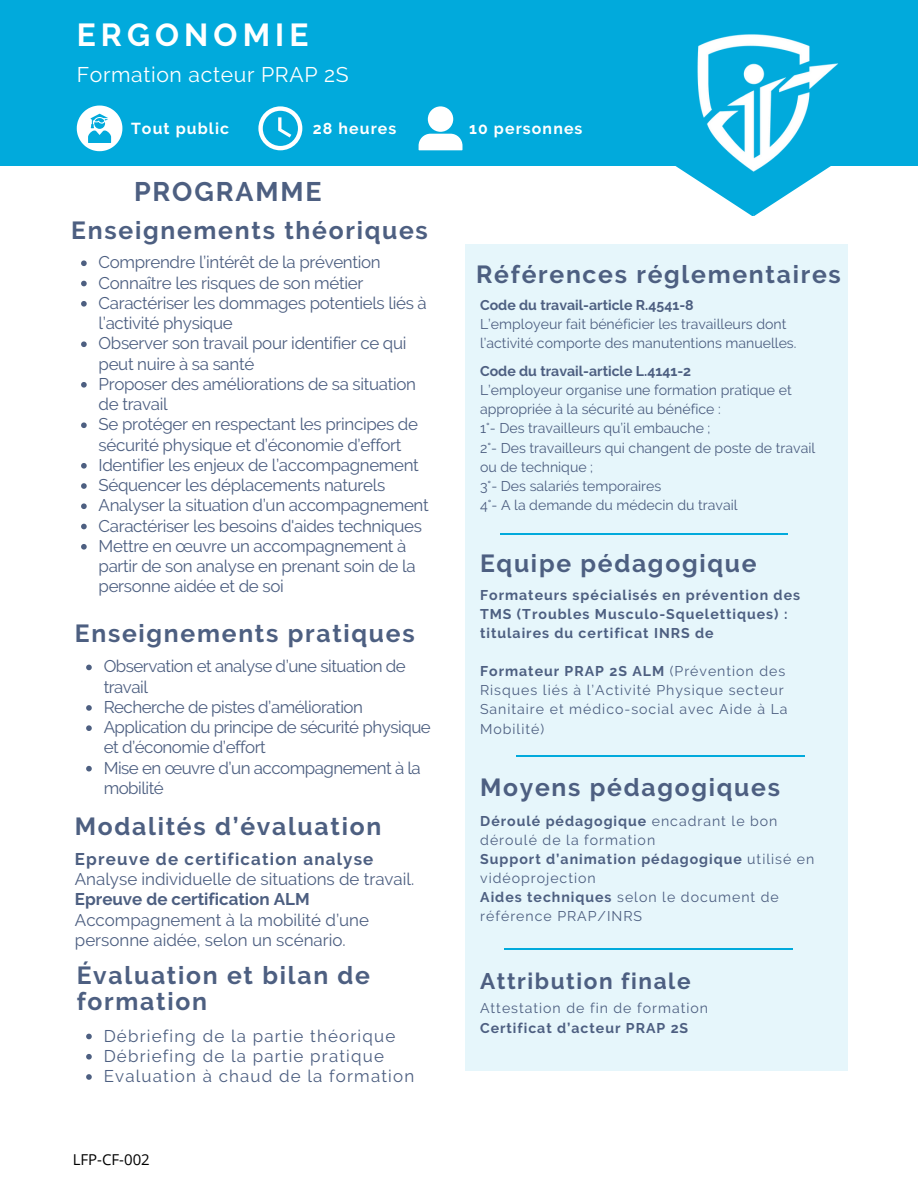
<style>
.page{position:relative;width:918px;height:1188px;background:#fff}
.page>*{position:absolute;margin:0;border:0;box-sizing:border-box;transform-origin:0 0}
.t1{font:700 31.8px "Raleway";letter-spacing:.16em;color:#fff}
.t2{font:700 26.85px "Raleway";letter-spacing:.07em;color:#4d5f81}
.t3{font:700 24.75px/25.8px "Raleway";letter-spacing:.07em;color:#4d5f81}
.t4{font:700 22.5px "Raleway";letter-spacing:.07em;color:#4d5f81}
.t5{font:21.15px "Raleway";letter-spacing:.03em;color:#fff}
.t6{font:16.95px/20.2px "Raleway";letter-spacing:-.02em;color:#4d5f81}
.t7{font:16.95px/20.2px "Raleway";color:#4d5f81}
.t8{font:16.95px "Raleway";letter-spacing:.07em;color:#4d5f81}
.t9{font:700 16.95px "Raleway";letter-spacing:.07em;color:#4d5f81}
.t10{font:700 16.95px "Raleway";color:#4d5f81}
.t11{font:700 15.9px "Raleway";letter-spacing:.07em;color:#fff}
.t12{font:15px "Open Sans";color:#000}
.t13{font:14.1px/19.2px "Raleway";color:#4d5f81}
.t14{font:14.1px/19.2px "Raleway";letter-spacing:.07em;color:#4d5f81}
.t15{font:700 14.1px/19.2px "Raleway";letter-spacing:.07em;color:#4d5f81}
.t16{font:700 14.1px "Raleway";color:#4d5f81}
.s1{font-weight:700}
.s2{font-weight:400}
</style>
<div class="page">
<div style="left:0;top:0;width:918px;height:165px;background:#01aadc"></div>
<svg style="left:672px;top:165px;width:130px;height:51px"></svg>
<svg style="left:258px;top:106px;width:44px;height:44px"></svg>
<svg style="left:419px;top:106px;width:43px;height:44px"></svg>
<svg style="left:77px;top:106px;width:45px;height:45px"></svg>
<div style="left:466px;top:244px;width:382px;height:826px;background:#e6f6fb"></div>
<hr style="left:500px;top:533px;width:288px;height:1px;background:#01aadc">
<hr style="left:517px;top:756px;width:288px;height:1px;background:#01aadc">
<hr style="left:505px;top:948px;width:288px;height:2px;background:#01aadc">
<svg style="left:86px;top:665px;width:6px;height:5px"></svg>
<svg style="left:86px;top:705px;width:6px;height:6px"></svg>
<svg style="left:86px;top:725px;width:6px;height:6px"></svg>
<svg style="left:86px;top:766px;width:6px;height:5px"></svg>
<svg style="left:86px;top:1034px;width:6px;height:5px"></svg>
<svg style="left:86px;top:1054px;width:6px;height:6px"></svg>
<svg style="left:86px;top:1074px;width:6px;height:6px"></svg>
<svg style="left:81px;top:260px;width:6px;height:6px"></svg>
<svg style="left:81px;top:281px;width:6px;height:5px"></svg>
<svg style="left:81px;top:301px;width:6px;height:6px"></svg>
<svg style="left:81px;top:341px;width:6px;height:6px"></svg>
<svg style="left:81px;top:382px;width:6px;height:6px"></svg>
<svg style="left:81px;top:422px;width:6px;height:6px"></svg>
<svg style="left:81px;top:463px;width:6px;height:6px"></svg>
<svg style="left:81px;top:483px;width:6px;height:6px"></svg>
<svg style="left:81px;top:503px;width:6px;height:6px"></svg>
<svg style="left:81px;top:524px;width:6px;height:5px"></svg>
<svg style="left:81px;top:544px;width:6px;height:6px"></svg>
<img style="left:680px;top:34px;width:164px;height:151px">
<hr style="left:752px;top:172px;width:2px;height:42px;background:#01aadc">
<p class="t1" style="left:77px;top:16px;width:233px">ERGONOMIE</p>
<h6 class="t5" style="left:77px;top:62px;width:273px">Formation acteur PRAP 2S</h6>
<p class="t11" style="left:131px;top:119px;width:100px">Tout public</p>
<h1 class="t11" style="left:313px;top:119px;width:85px">28 heures</h1>
<h5 class="t11" style="left:469px;top:119px;width:115px">10 personnes</h5>
<p class="t2" style="left:134px;top:176px;width:189px">PROGRAMME</p>
<p class="t3" style="left:71px;top:218px;width:358px">Enseignements théoriques</p>
<p class="t6" style="left:99px;top:252px;width:284px">Comprendre l’intérêt de la prévention</p>
<p class="t6" style="left:99px;top:272px;width:266px">Connaître les risques de son métier</p>
<p class="t6" style="left:99px;top:293px;width:330px">Caractériser les dommages potentiels liés à l’activité physique</p>
<p class="t6" style="left:99px;top:333px;width:309px">Observer son travail pour identifier ce qui peut nuire à sa santé</p>
<p class="t6" style="left:99px;top:374px;width:319px">Proposer des améliorations de sa situation de travail</p>
<p class="t6" style="left:99px;top:414px;width:321px">Se protéger en respectant les principes de sécurité physique et d’économie d’effort</p>
<p class="t6" style="left:99px;top:455px;width:322px">Identifier les enjeux de l’accompagnement</p>
<h3 class="t6" style="left:99px;top:475px;width:288px">Séquencer les déplacements naturels</h3>
<h3 class="t6" style="left:99px;top:495px;width:332px">Analyser la situation d’un accompagnement</h3>
<p class="t6" style="left:99px;top:515px;width:325px">Caractériser les besoins d'aides techniques</p>
<p class="t6" style="left:99px;top:536px;width:319px">Mettre en œuvre un accompagnement à partir de son analyse en prenant soin de la personne aidée et de soi</p>
<p class="t3" style="left:75px;top:620px;width:341px">Enseignements pratiques</p>
<p class="t6" style="left:104px;top:656px;width:304px">Observation et analyse d’une situation de travail</p>
<h3 class="t6" style="left:104px;top:697px;width:261px">Recherche de pistes d’amélioration</h3>
<p class="t6" style="left:104px;top:717px;width:329px">Application du principe de sécurité physique et d’économie d’effort</p>
<p class="t6" style="left:104px;top:758px;width:319px">Mise en œuvre d’un accompagnement à la mobilité</p>
<p class="t3" style="left:75px;top:813px;width:308px">Modalités d’évaluation</p>
<p class="t9" style="left:75px;top:849px;width:300px">Epreuve de certification analyse</p>
<h4 class="t7" style="left:75px;top:869px;width:341px">Analyse individuelle de situations de travail.</h4>
<p class="t10" style="left:75px;top:890px;width:236px">Epreuve de certification ALM</p>
<p class="t7" style="left:75px;top:910px;width:296px">Accompagnement à la mobilité d’une personne aidée, selon un scénario.</p>
<p class="t3" style="left:77px;top:963px;width:295px">Évaluation et bilan de formation</p>
<p class="t8" style="left:104px;top:1026px;width:293px">Débriefing de la partie théorique</p>
<p class="t8" style="left:104px;top:1046px;width:282px">Débriefing de la partie pratique</p>
<p class="t8" style="left:104px;top:1066px;width:312px">Evaluation à chaud de la formation</p>
<p class="t12" style="left:73px;top:1149px;width:79px">LFP-CF-002</p>
<p class="t3" style="left:476px;top:261px;width:366px">Références réglementaires</p>
<p class="t16" style="left:480px;top:296px;width:215px">Code du travail-article R.4541-8</p>
<h6 class="t13" style="left:480px;top:314px;width:318px">L’employeur fait bénéficier les travailleurs dont l’activité comporte des manutentions manuelles.</h6>
<p class="t16" style="left:480px;top:363px;width:213px">Code du travail-article L.4141-2</p>
<h6 class="t13" style="left:480px;top:381px;width:313px">L’employeur organise une formation pratique et appropriée à la sécurité au bénéfice :</h6>
<p class="t13" style="left:480px;top:419px;width:232px">1°- Des travailleurs qu’il embauche ;</p>
<p class="t13" style="left:480px;top:438px;width:337px">2°- Des travailleurs qui changent de poste de travail</p>
<h2 class="t13" style="left:480px;top:457px;width:115px">ou de technique ;</h2>
<h3 class="t13" style="left:480px;top:476px;width:183px">3°- Des salariés temporaires</h3>
<p class="t13" style="left:480px;top:495px;width:259px">4°- A la demande du médecin du travail</p>
<p class="t3" style="left:480px;top:550px;width:278px">Equipe pédagogique</p>
<p class="t15" style="left:480px;top:585px;width:322px">Formateurs spécialisés en prévention des<br>TMS (Troubles Musculo-Squelettiques) : titulaires du certificat INRS de</p>
<p class="t14" style="left:480px;top:662px;width:309px"><span class="s1">Formateur PRAP 2S ALM</span> (Prévention des Risques liés à l’Activité Physique secteur Sanitaire et médico-social avec Aide à La Mobilité)</p>
<p class="t3" style="left:480px;top:775px;width:301px">Moyens pédagogiques</p>
<p class="t14" style="left:480px;top:811px;width:299px"><span class="s1">Déroulé pédagogique</span> encadrant le bon déroulé de la formation</p>
<p class="t15" style="left:480px;top:849px;width:336px">Support d’animation pédagogique <span class="s2">utilisé en vidéoprojection</span></p>
<p class="t14" style="left:480px;top:887px;width:300px"><span class="s1">Aides techniques</span> selon le document de référence PRAP/INRS</p>
<p class="t4" style="left:480px;top:968px;width:212px">Attribution finale</p>
<h3 class="t14" style="left:480px;top:999px;width:230px">Attestation de fin de formation</h3>
<p class="t15" style="left:480px;top:1018px;width:210px">Certificat d’acteur PRAP 2S</p>
</div>
